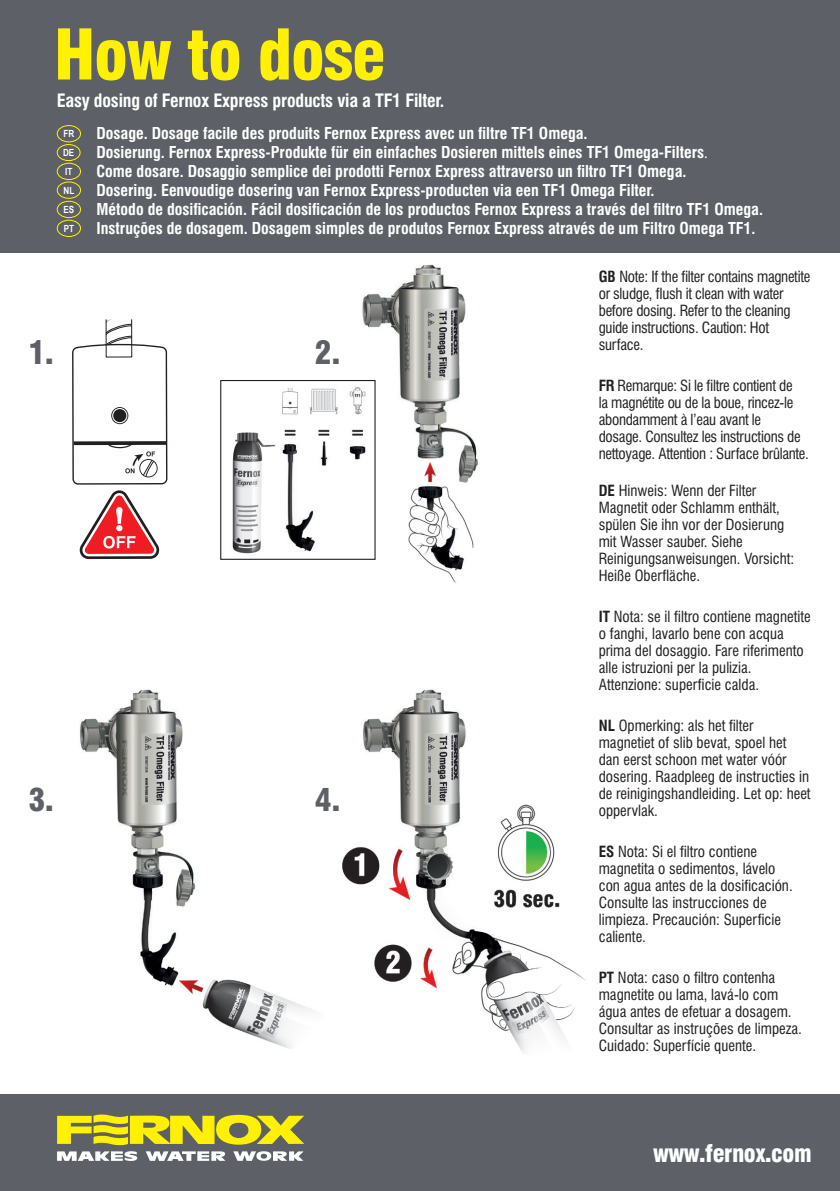
<style>
.page{position:relative;width:840px;height:1191px;background:#fff}
.page>*{position:absolute;margin:0;border:0;box-sizing:border-box;transform-origin:0 0}
.t1{font:900 condensed 68px "Swiss 721 BT";letter-spacing:-.02em;color:#fff101}
.t2{font:900 condensed 31.4px "Swiss 721 BT";color:#5d6067}
.t3{font:900 condensed 24px "Swiss 721 BT";letter-spacing:-.02em;color:#fff}
.t4{font:700 condensed 18px "Swiss 721 BT";letter-spacing:-.01em;color:#fff}
.t5{font:700 condensed 16px/19px "Swiss 721 BT";color:#fff}
.t6{font:condensed 15px/17px "Swiss 721 BT";color:#231f20}
.t7{font:condensed 15px/17px "Swiss 721 BT";letter-spacing:-.02em;color:#231f20}
.t8{font:700 9.8px/19px "Arial Narrow";color:#fff}
.s1{font-family:"Minion Pro";font-weight:400;font-stretch:normal}
.s2{font-weight:700}
</style>
<div class="page">
<img style="left:362px;top:264px;width:116px;height:222px">
<img style="left:406px;top:460px;width:69px;height:123px">
<div style="left:0;top:0;width:839px;height:252px;background:#5d6067"></div>
<div style="left:0;top:1094px;width:839px;height:97px;background:#5d6067"></div>
<svg style="left:57px;top:1114px;width:247px;height:47px"></svg>
<svg style="left:79px;top:490px;width:80px;height:69px"></svg>
<svg style="left:72px;top:319px;width:95px;height:165px"></svg>
<img style="left:342px;top:689px;width:243px;height:364px">
<img style="left:80px;top:689px;width:235px;height:360px">
<div style="left:57px;top:125px;width:24px;height:17px;border:1px solid #fff101;border-radius:50%"></div>
<div style="left:57px;top:220px;width:24px;height:17px;border:1px solid #fff101;border-radius:50%"></div>
<div style="left:57px;top:144px;width:24px;height:17px;border:1px solid #fff101;border-radius:50%"></div>
<div style="left:57px;top:163px;width:24px;height:17px;border:1px solid #fff101;border-radius:50%"></div>
<div style="left:57px;top:181px;width:24px;height:18px;border:1px solid #fff101;border-radius:50%"></div>
<div style="left:57px;top:201px;width:24px;height:17px;border:1px solid #fff101;border-radius:50%"></div>
<div style="left:506px;top:821px;width:106px;height:112px;background:#fff"></div>
<img style="left:232px;top:382px;width:141px;height:172px">
<div style="left:220px;top:380px;width:155px;height:180px;border:1px solid #231f20"></div>
<img style="left:486px;top:802px;width:77px;height:111px">
<h1 class="t1" style="left:54px;top:14px;width:333px">How to dose</h1>
<p class="t4" style="left:57px;top:90px;width:389px">Easy dosing of Fernox Express products via a TF1 Filter.</p>
<p class="t8" style="left:63px;top:124px;width:12px">FR</p>
<p class="t5" style="left:96px;top:124px;width:667px">Dosage. Dosage facile des produits Fernox Express avec un filtre TF1 Omega.<br>Dosierung. Fernox Express-Produkte für ein einfaches Dosieren mittels eines TF1 Omega-Filters<span class="s1">.<br></span>Come dosare. Dosaggio semplice dei prodotti Fernox Express attraverso un filtro TF1 Omega.<br>Dosering. Eenvoudige dosering van Fernox Express-producten via een TF1 Omega Filter.<br>Método de dosificación. Fácil dosificación de los productos Fernox Express a través del filtro TF1 Omega.<br>Instruções de dosagem. Dosagem simples de produtos Fernox Express através de um Filtro Omega TF1.</p>
<p class="t8" style="left:63px;top:143px;width:13px">DE<br>IT<br>NL<br>ES</p>
<p class="t8" style="left:64px;top:218px;width:12px">PT</p>
<h2 class="t2" style="left:28px;top:334px;width:27px">1.</h2>
<h2 class="t2" style="left:28px;top:780px;width:27px">3.</h2>
<h2 class="t2" style="left:315px;top:334px;width:27px">2.</h2>
<h2 class="t2" style="left:315px;top:780px;width:27px">4.</h2>
<p class="t7" style="left:598px;top:268px;width:213px"><span class="s2">GB</span> Note: If the filter contains magnetite or sludge, flush it clean with water before dosing. Refer to the cleaning guide instructions. Caution: Hot surface.</p>
<p class="t7" style="left:598px;top:377px;width:212px"><span class="s2">FR</span> Remarque: Si le filtre contient de<br>la magnétite ou de la boue, rincez-le abondamment à l’eau avant le<br>dosage. Consultez les instructions de nettoyage. Attention : Surface brûlante.</p>
<p class="t6" style="left:598px;top:482px;width:197px"><span class="s2">DE</span> Hinweis: Wenn der Filter<br>Magnetit oder Schlamm enthält, spülen Sie ihn vor der Dosierung mit Wasser sauber. Siehe<br>Reinigungsanweisungen. Vorsicht:<br>Heiße Oberfläche.</p>
<p class="t6" style="left:598px;top:608px;width:213px"><span class="s2">IT</span> Nota: se il filtro contiene magnetite o fanghi, lavarlo bene con acqua prima del dosaggio. Fare riferimento alle istruzioni per la pulizia.<br>Attenzione: superficie calda.</p>
<p class="t6" style="left:598px;top:717px;width:213px"><span class="s2">NL</span> Opmerking: als het filter magnetiet of slib bevat, spoel het dan eerst schoon met water vóór dosering. Raadpleeg de instructies in de reinigingshandleiding. Let op: heet oppervlak.</p>
<p class="t6" style="left:598px;top:843px;width:195px"><span class="s2">ES</span> Nota: Si el filtro contiene magnetita o sedimentos, lávelo con agua antes de la dosificación.<br>Consulte las instrucciones de limpieza. Precaución: Superficie caliente.</p>
<p class="t6" style="left:598px;top:969px;width:205px"><span class="s2">PT</span> Nota: caso o filtro contenha magnetite ou lama, lavá-lo com água antes de efetuar a dosagem.<br>Consultar as instruções de limpeza.<br>Cuidado: Superfície quente.</p>
<h3 class="t3" style="left:653px;top:1138px;width:160px">www.fernox.com</h3>
</div>
